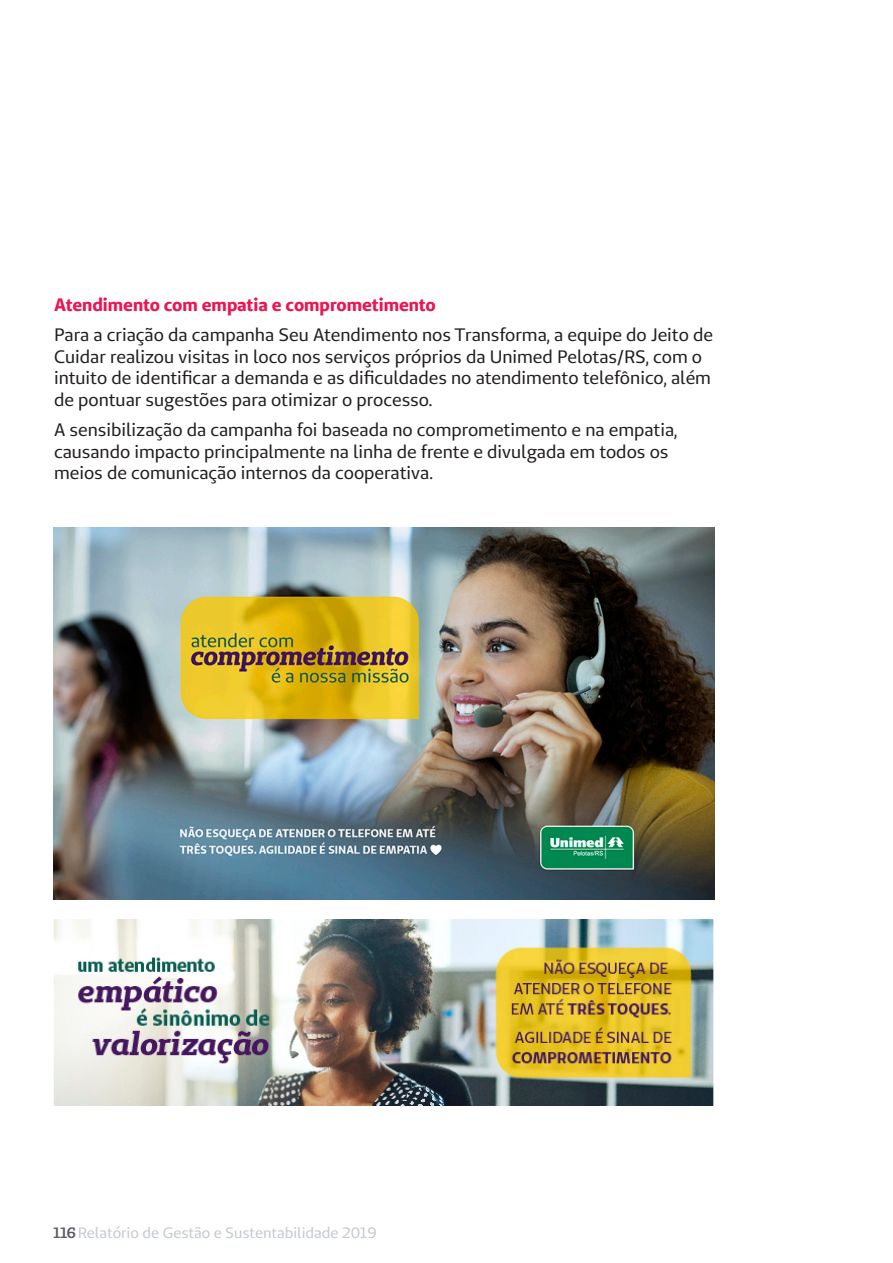
<style>
.page{position:relative;width:893px;height:1263px;background:#fff}
.page>*{position:absolute;margin:0;border:0;box-sizing:border-box;transform-origin:0 0}
.t1{font:18px/21.6px "Unimed Sans";color:#231f20}
.t2{font:700 18px "Unimed Sans";color:#ed1450}
.t3{font:15px "Unimed Sans";color:#c4cace}
.s1{font-family:"Unimed Slab";font-weight:600;color:#5a5b64}
</style>
<div class="page">
<img style="left:53px;top:527px;width:661px;height:372px">
<img style="left:53px;top:920px;width:661px;height:186px">
<p class="t2" style="left:54px;top:293px;width:383px">Atendimento com empatia e comprometimento</p>
<p class="t1" style="left:54px;top:324px;width:661px">Para a criação da campanha Seu Atendimento nos Transforma, a equipe do Jeito de Cuidar realizou visitas in loco nos serviços próprios da Unimed Pelotas/RS, com o intuito de identificar a demanda e as dificuldades no atendimento telefônico, além de pontuar sugestões para otimizar o processo.</p>
<p class="t1" style="left:54px;top:419px;width:625px">A sensibilização da campanha foi baseada no comprometimento e na empatia, causando impacto principalmente na linha de frente e divulgada em todos os meios de comunicação internos da cooperativa.</p>
<p class="t3" style="left:53px;top:1223px;width:325px"><span class="s1">116</span>Relatório de Gestão e Sustentabilidade 2019</p>
</div>
